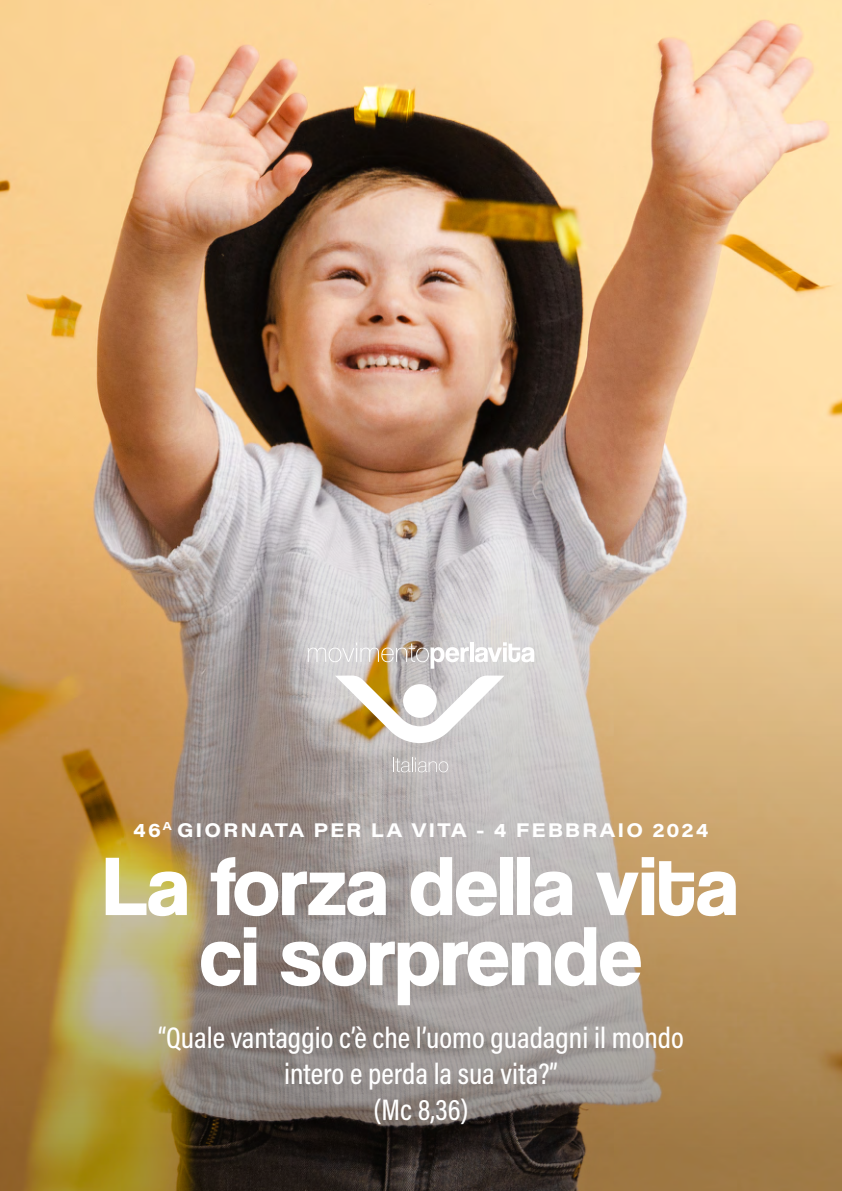
<style>
.page{position:relative;width:842px;height:1191px;background:#fff}
.page>*{position:absolute;margin:0;border:0;box-sizing:border-box;transform-origin:0 0}
.t1{font:700 86.2px "Coolvetica Rg";color:#fff}
.t2{font:500 30px/36px "Acumin Pro Cond";color:#fff;text-align:center}
.t3{font:700 19.4px "Acumin Pro Wide";letter-spacing:.105em;color:#fff}
</style>
<div class="page">
<img style="left:0;top:0;width:842px;height:383px">
<img style="left:0;top:383px;width:842px;height:808px">
<svg style="left:335px;top:675px;width:169px;height:68px"></svg>
<svg style="left:308px;top:642px;width:161px;height:26px;background:#d1c9c1"></svg>
<hr style="left:470px;top:642px;width:4px;height:20px;background:#fff">
<svg style="left:475px;top:642px;width:59px;height:20px"></svg>
<svg style="left:393px;top:757px;width:55px;height:15px"></svg>
<p class="t3" style="left:133px;top:815px;width:577px">46<sup>A</sup> GIORNATA PER LA VITA - 4 FEBBRAIO 2024</p>
<p class="t1" style="left:104px;top:835px;width:636px">La forza della vita</p>
<p class="t1" style="left:200px;top:905px;width:444px">ci sorprende</p>
<p class="t2" style="left:158px;top:1019px;width:527px">“Quale vantaggio c’è che l’uomo guadagni il mondo intero e perda la sua vita?”</p>
<p class="t2" style="left:373px;top:1091px;width:97px">(Mc 8,36)</p>
</div>
